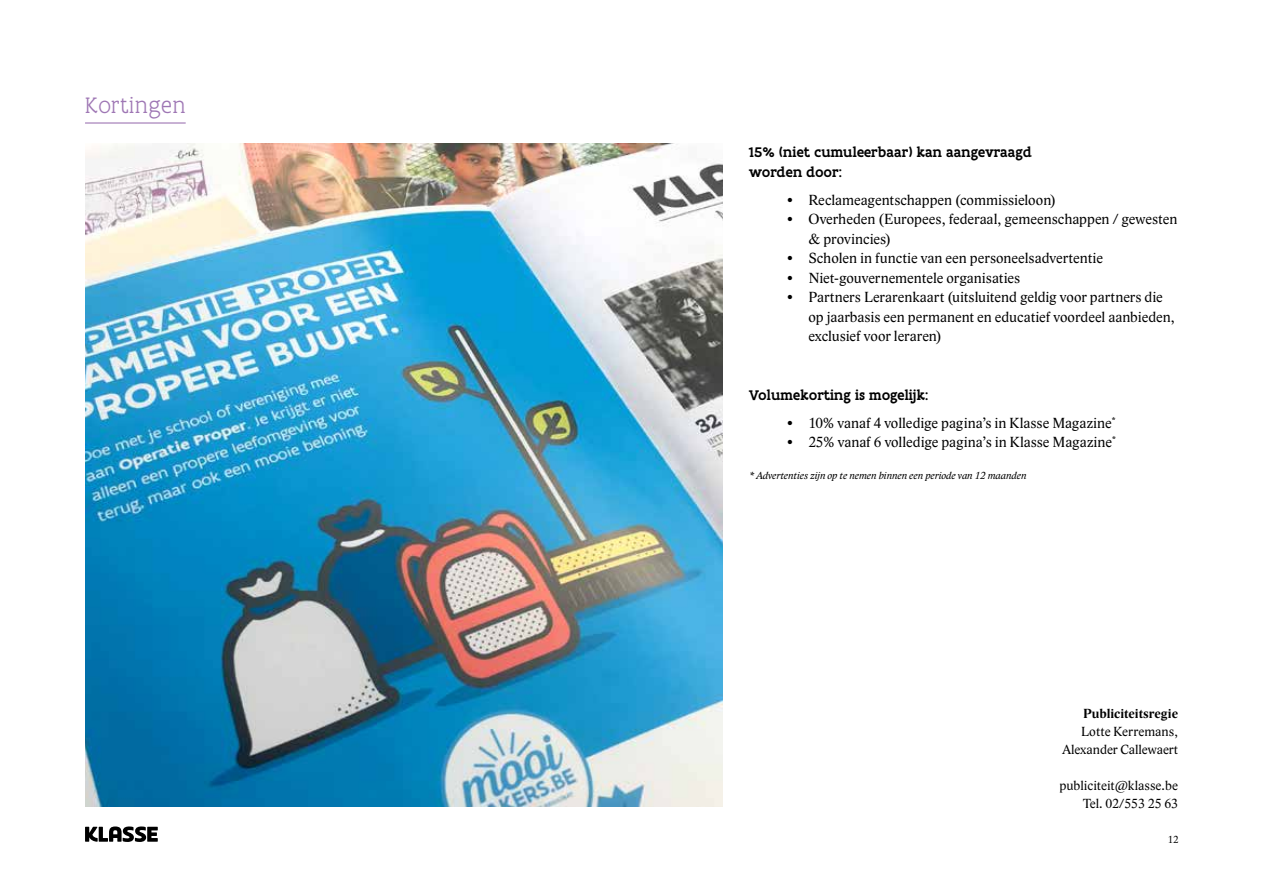
<style>
.page{position:relative;width:1263px;height:893px;background:#fff}
.page>*{position:absolute;margin:0;border:0;box-sizing:border-box;transform-origin:0 0}
.t1{font:300 24px "Flanders Art Serif";letter-spacing:.01em;color:#9e76b4}
.t2{font:15px/19.5px "Lido STF";color:#000}
.t3{font:500 15px/19.5px "Flanders Art Serif";color:#000}
.t4{font:13.5px/18px "Lido STF";color:#000;text-align:right}
.t5{font:700 13.5px "Lido STF";letter-spacing:.005em;color:#000}
.t6{font:italic 10.5px "Lido STF";color:#000}
.t7{font:10.5px "Lido STF";color:#000}
</style>
<div class="page">
<svg style="left:85px;top:826px;width:73px;height:16px"></svg>
<hr style="left:85px;top:122px;width:101px;height:2px;background:#9e76b4">
<img style="left:85px;top:144px;width:638px;height:663px">
<h1 class="t1" style="left:85px;top:90px;width:102px">Kortingen</h1>
<p class="t3" style="left:749px;top:142px;width:285px">15% (niet cumuleerbaar) kan aangevraagd worden door:</p>
<p class="t2" style="left:787px;top:190px;width:270px">• Reclameagentschappen (commissieloon)</p>
<p class="t2" style="left:808px;top:209px;width:371px;text-indent:-21px">• Overheden (Europees, federaal, gemeenschappen / gewesten &amp; provincies)</p>
<p class="t2" style="left:787px;top:248px;width:317px">• Scholen in functie van een personeelsadvertentie</p>
<p class="t2" style="left:787px;top:268px;width:235px">• Niet-gouvernementele organisaties</p>
<p class="t2" style="left:808px;top:287px;width:368px;text-indent:-21px">• Partners Lerarenkaart (uitsluitend geldig voor partners die op jaarbasis een permanent en educatief voordeel aanbieden, exclusief voor leraren)</p>
<p class="t3" style="left:749px;top:385px;width:181px">Volumekorting is mogelijk:</p>
<p class="t2" style="left:787px;top:413px;width:330px">• 10% vanaf 4 volledige pagina’s in Klasse Magazine<sup>*</sup></p>
<p class="t2" style="left:787px;top:432px;width:330px">• 25% vanaf 6 volledige pagina’s in Klasse Magazine<sup>*</sup></p>
<p class="t6" style="left:749px;top:469px;width:279px">* Advertenties zijn op te nemen binnen een periode van 12 maanden</p>
<p class="t5" style="left:1083px;top:705px;width:96px">Publiciteitsregie</p>
<p class="t4" style="left:1062px;top:722px;width:117px">Lotte Kerremans,<br>Alexander Callewaert</p>
<p class="t4" style="left:1059px;top:776px;width:120px">publiciteit@klasse.be<br>Tel. 02/553 25 63</p>
<p class="t7" style="left:1168px;top:833px;width:12px">12</p>
</div>
